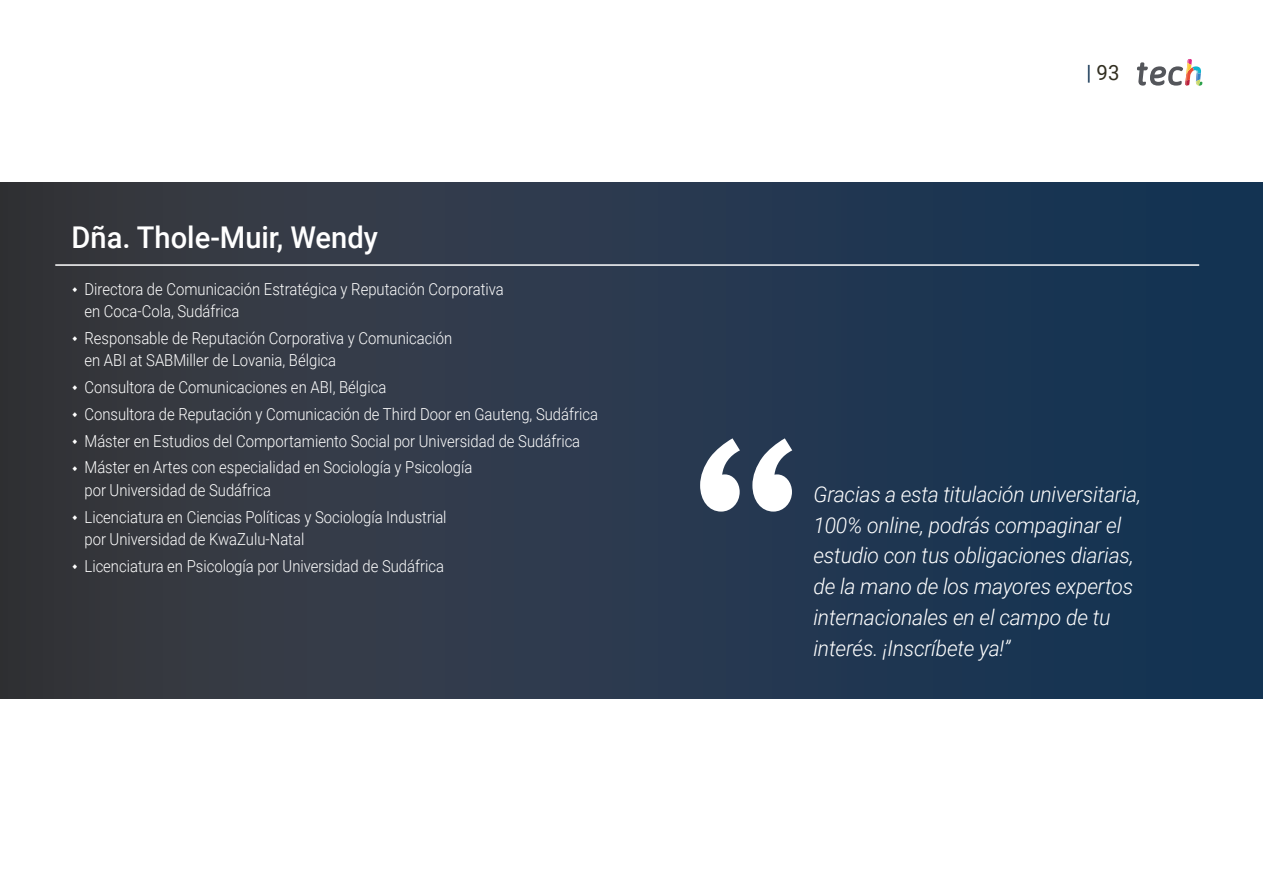
<style>
.page{position:relative;width:1263px;height:893px;background:#fff}
.page>*{position:absolute;margin:0;border:0;box-sizing:border-box;transform-origin:0 0}
.t1{font:500 30px "Roboto";color:#fff}
.t2{font:italic 300 21.75px/30.8px "Roboto";letter-spacing:-.01em;color:#fff}
.t3{font:21px "Roboto";color:#312e20}
.t4{font:300 16.5px/26.7px "Roboto";color:#fff;scale:.9 1}
.s1{color:#123352}
</style>
<div class="page">
<div style="left:0;top:182px;width:1263px;height:516px;background:linear-gradient(to right,#3c3a3e,#143558)"></div>
<hr style="left:55px;top:264px;width:1144px;height:2px;background:#fff">
<svg style="left:700px;top:438px;width:92px;height:74px"></svg>
<svg style="left:1137px;top:59px;width:65px;height:27px"></svg>
<svg style="left:73px;top:287px;width:4px;height:5px"></svg>
<svg style="left:73px;top:336px;width:4px;height:5px"></svg>
<svg style="left:73px;top:385px;width:4px;height:5px"></svg>
<svg style="left:73px;top:412px;width:4px;height:5px"></svg>
<svg style="left:73px;top:439px;width:4px;height:5px"></svg>
<svg style="left:73px;top:466px;width:4px;height:5px"></svg>
<svg style="left:73px;top:515px;width:4px;height:5px"></svg>
<svg style="left:73px;top:564px;width:4px;height:5px"></svg>
<h1 class="t1" style="left:71px;top:216px;width:308px">Dña. Thole-Muir, Wendy</h1>
<p class="t4" style="left:85px;top:277px;width:467px;line-height:22.5px">Directora de Comunicación Estratégica y Reputación Corporativa en Coca-Cola, Sudáfrica</p>
<p class="t4" style="left:85px;top:326px;width:410px;line-height:22.5px">Responsable de Reputación Corporativa y Comunicación en ABI at SABMiller de Lovania, Bélgica</p>
<p class="t4" style="left:85px;top:373px;width:572px">Consultora de Comunicaciones en ABI, Bélgica<br>Consultora de Reputación y Comunicación de Third Door en Gauteng, Sudáfrica Máster en Estudios del Comportamiento Social por Universidad de Sudáfrica Máster en Artes con especialidad en Sociología y Psicología</p>
<p class="t4" style="left:85px;top:476px;width:404px">por Universidad de Sudáfrica<br>Licenciatura en Ciencias Políticas y Sociología Industrial</p>
<p class="t4" style="left:85px;top:525px;width:401px">por Universidad de KwaZulu-Natal<br>Licenciatura en Psicología por Universidad de Sudáfrica</p>
<p class="t3" style="left:1086px;top:57px;width:34px"><span class="s1">|</span> 93</p>
<h2 class="t2" style="left:813px;top:478px;width:329px">Gracias a esta titulación universitaria, 100% online, podrás compaginar el estudio con tus obligaciones diarias, de la mano de los mayores expertos internacionales en el campo de tu interés. ¡Inscríbete ya!”</h2>
</div>
